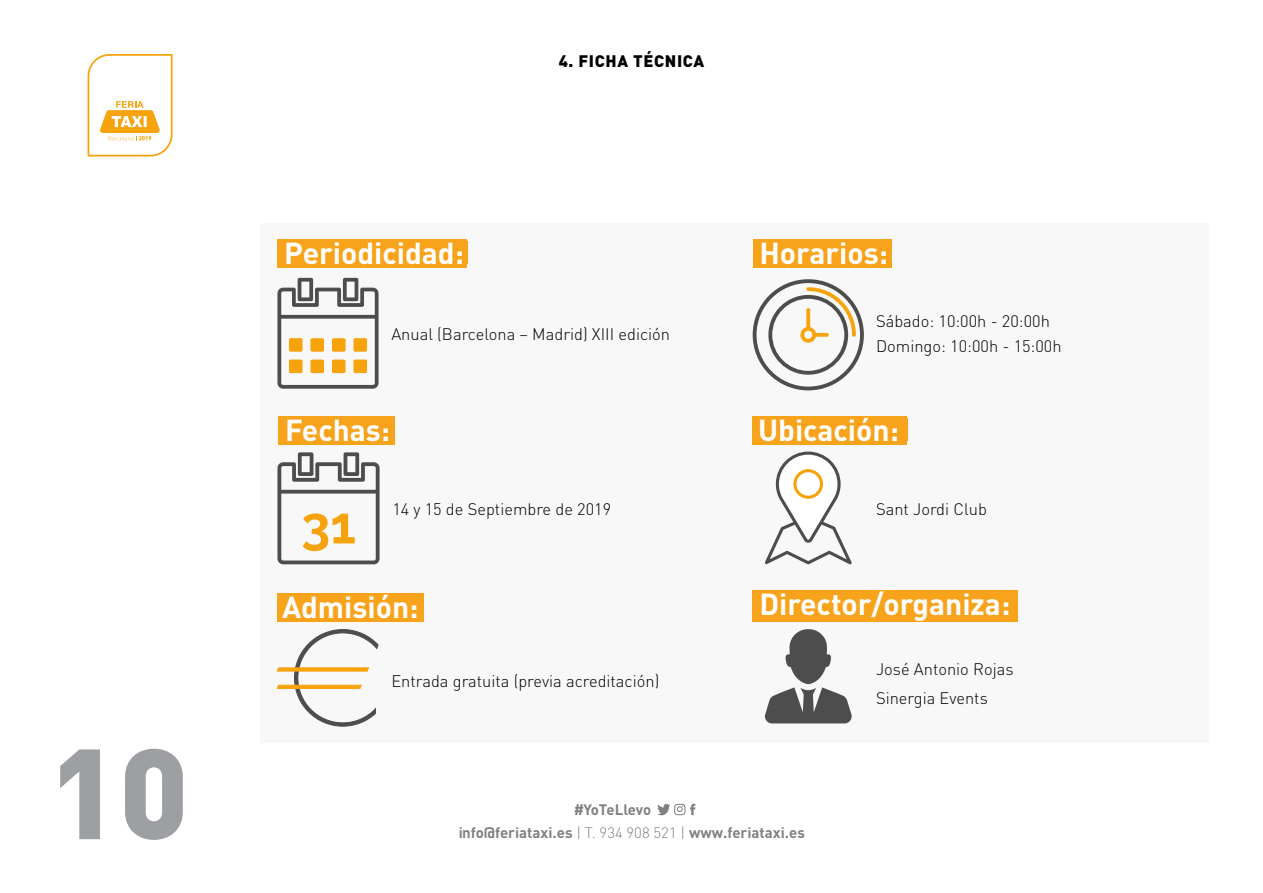
<style>
.page{position:relative;width:1263px;height:893px;background:#fff}
.page>*{position:absolute;margin:0;border:0;box-sizing:border-box;transform-origin:0 0}
.t1{font:900 126px "DIN Pro";color:#9d9fa2}
.t2{font:700 30px "DIN Pro";color:#fff}
.t3{font:300 16.5px/25.5px "DIN Pro";color:#000}
.t4{font:900 16.5px "DIN Pro";letter-spacing:.04em;color:#000}
.t5{font:700 15px "DIN Pro";color:#000}
.s1{font-weight:300}
</style>
<div class="page">
<svg style="left:657px;top:804px;width:38px;height:11px"></svg>
<svg style="left:88px;top:54px;width:85px;height:103px"></svg>
<div style="left:260px;top:223px;width:949px;height:520px;background:#f8f8f9"></div>
<svg style="left:277px;top:278px;width:102px;height:111px"></svg>
<div style="left:289px;top:338px;width:13px;height:14px;background:#f7a30d;border-radius:2px"></div>
<div style="left:310px;top:338px;width:14px;height:14px;background:#f7a30d;border-radius:2px"></div>
<div style="left:332px;top:338px;width:14px;height:14px;background:#f7a30d;border-radius:2px"></div>
<div style="left:353px;top:338px;width:14px;height:14px;background:#f7a30d;border-radius:2px"></div>
<div style="left:289px;top:360px;width:13px;height:13px;background:#f7a30d;border-radius:2px"></div>
<div style="left:310px;top:360px;width:14px;height:13px;background:#f7a30d;border-radius:2px"></div>
<div style="left:332px;top:360px;width:14px;height:13px;background:#f7a30d;border-radius:2px"></div>
<div style="left:353px;top:360px;width:14px;height:13px;background:#f7a30d;border-radius:2px"></div>
<div style="left:277px;top:239px;width:190px;height:29px;background:#f7a31c"></div>
<svg style="left:277px;top:452px;width:103px;height:112px"></svg>
<div style="left:278px;top:416px;width:117px;height:29px;background:#f7a31c"></div>
<svg style="left:276px;top:629px;width:103px;height:98px"></svg>
<div style="left:277px;top:593px;width:147px;height:29px;background:#f7a31c"></div>
<svg style="left:753px;top:279px;width:111px;height:111px"></svg>
<svg style="left:765px;top:451px;width:87px;height:113px"></svg>
<svg style="left:765px;top:629px;width:87px;height:94px"></svg>
<div style="left:753px;top:239px;width:138px;height:29px;background:#f7a31c"></div>
<div style="left:753px;top:416px;width:154px;height:29px;background:#f7a31c"></div>
<div style="left:753px;top:590px;width:265px;height:32px;background:#f7a31c"></div>
<h1 class="t1" style="left:49px;top:708px;width:142px">10</h1>
<p class="t4" style="left:559px;top:49px;width:147px">4. FICHA TÉCNICA</p>
<h2 class="t2" style="left:284px;top:233px;width:181px">Periodicidad:</h2>
<p class="t3" style="left:391px;top:321px;width:280px">Anual (Barcelona – Madrid) XIII edición</p>
<h2 class="t2" style="left:285px;top:409px;width:106px">Fechas:</h2>
<p class="t3" style="left:392px;top:495px;width:220px">14 y 15 de Septiembre de 2019</p>
<h2 class="t2" style="left:282px;top:587px;width:138px">Admisión:</h2>
<p class="t3" style="left:391px;top:667px;width:269px">Entrada gratuita (previa acreditación)</p>
<p class="t5" style="left:573px;top:800px;width:80px">#YoTeLlevo</p>
<h2 class="t2" style="left:759px;top:233px;width:130px">Horarios:</h2>
<p class="t3" style="left:876px;top:307px;width:187px">Sábado: 10:00h - 20:00h<br>Domingo: 10:00h - 15:00h</p>
<h2 class="t2" style="left:758px;top:409px;width:142px">Ubicación:</h2>
<p class="t3" style="left:876px;top:495px;width:112px">Sant Jordi Club</p>
<h2 class="t2" style="left:759px;top:584px;width:252px">Director/organiza:</h2>
<p class="t3" style="left:876px;top:654px;width:139px;line-height:28.8px">José Antonio Rojas<br>Sinergia Events</p>
<p class="t5" style="left:458px;top:822px;width:348px">info@feriataxi.es <span class="s1">| T. 934 908 521 |</span> www.feriataxi.es</p>
</div>
